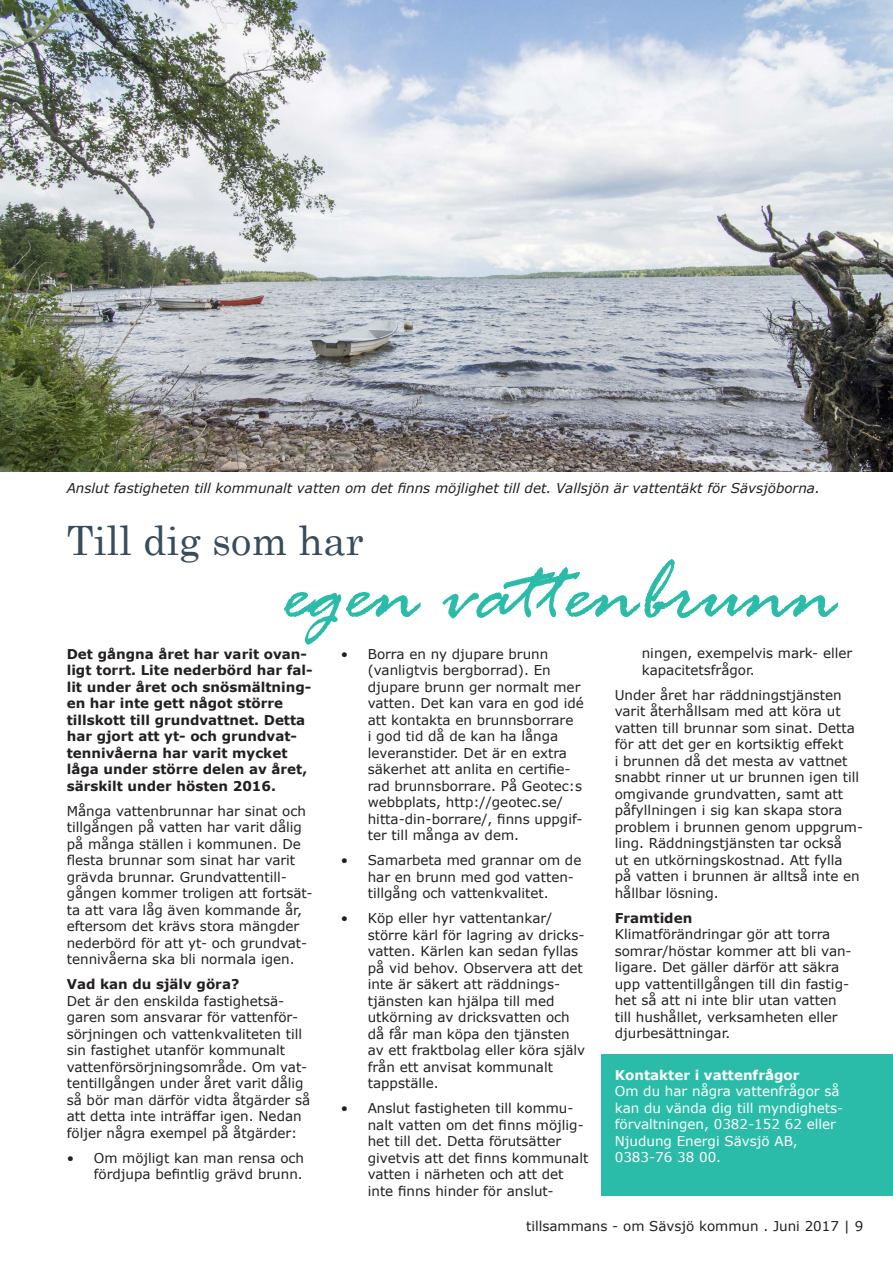
<style>
.page{position:relative;width:893px;height:1263px;background:#fff}
.page>*{position:absolute;margin:0;border:0;box-sizing:border-box;transform-origin:0 0}
.t1{font:italic 90px "Rage";color:#2abca9}
.t2{font:40.5px "Century Schoolbook";color:#394c5b}
.t3{font:13.5px/16.5px "Verdana";color:#231f20}
.t4{font:700 13.5px/16.5px "Verdana";color:#231f20}
.t5{font:13.5px/16.5px "Verdana";color:#fff}
.t6{font:italic 13.5px "Verdana";color:#231f20}
.t7{font:700 13.5px "Verdana";color:#fff}
</style>
<div class="page">
<div style="left:602px;top:1054px;width:291px;height:142px;background:#2abca9"></div>
<img style="left:0;top:0;width:893px;height:471px">
<p class="t6" style="left:67px;top:479px;width:755px">Anslut fastigheten till kommunalt vatten om det finns möjlighet till det. Vallsjön är vattentäkt för Sävsjöborna.</p>
<h2 class="t2" style="left:67px;top:506px;width:299px">Till dig som har</h2>
<h1 class="t1" style="left:283px;top:545px;width:556px">egen vattenbrunn</h1>
<p class="t4" style="left:67px;top:645px;width:247px">Det gångna året har varit ovan&shy;ligt torrt. Lite nederbörd har fal&shy;lit under året och snösmältning&shy;en har inte gett något större tillskott till grundvattnet. Detta har gjort att yt- och grundvat&shy;tennivåerna har varit mycket låga under större delen av året, särskilt under hösten 2016.</p>
<p class="t3" style="left:67px;top:802px;width:247px">Många vattenbrunnar har sinat och tillgången på vatten har varit dålig på många ställen i kommunen. De flesta brunnar som sinat har varit grävda brunnar. Grundvattentill&shy;gången kommer troligen att fortsät&shy;ta att vara låg även kommande år, eftersom det krävs stora mängder nederbörd för att yt- och grundvat&shy;tennivåerna ska bli normala igen.</p>
<p class="t4" style="left:67px;top:976px;width:174px">Vad kan du själv göra?</p>
<p class="t3" style="left:67px;top:992px;width:245px">Det är den enskilda fastighetsä&shy;garen som ansvarar för vattenför&shy;sörjningen och vattenkvaliteten till sin fastighet utanför kommunalt vattenförsörjningsområde. Om vat&shy;tentillgången under året varit dålig så bör man därför vidta åtgärder så att detta inte inträffar igen. Nedan följer några exempel på åtgärder:</p>
<p class="t3" style="left:67px;top:1149px;width:239px;text-align:right">• Om möjligt kan man rensa och fördjupa befintlig grävd brunn.</p>
<p class="t3" style="left:642px;top:645px;width:212px">ningen, exempelvis mark- eller kapacitetsfrågor.</p>
<p class="t3" style="left:615px;top:687px;width:250px">Under året har räddningstjänsten varit återhållsam med att köra ut vatten till brunnar som sinat. Detta för att det ger en kortsiktig effekt<br>i brunnen då det mesta av vattnet snabbt rinner ut ur brunnen igen till omgivande grundvatten, samt att påfyllningen i sig kan skapa stora problem i brunnen genom uppgrum&shy;ling. Räddningstjänsten tar också<br>ut en utkörningskostnad. Att fylla<br>på vatten i brunnen är alltså inte en hållbar lösning.</p>
<p class="t4" style="left:615px;top:909px;width:79px">Framtiden</p>
<p class="t3" style="left:615px;top:926px;width:239px">Klimatförändringar gör att torra somrar/höstar kommer att bli van&shy;ligare. Det gäller därför att säkra upp vattentillgången till din fastig&shy;het så att ni inte blir utan vatten till hushållet, verksamheten eller djurbesättningar.</p>
<p class="t7" style="left:615px;top:1065px;width:186px">Kontakter i vattenfrågor</p>
<p class="t5" style="left:615px;top:1083px;width:230px">Om du har några vattenfrågor så kan du vända dig till myndighets&shy;förvaltningen, 0382-152 62 eller<br>Njudung Energi Sävsjö AB,<br>0383-76 38 00.</p>
<p class="t3" style="left:368px;top:645px;width:218px;text-indent:-27px">• Borra en ny djupare brunn (vanligtvis bergborrad). En djupare brunn ger normalt mer vatten. Det kan vara en god idé att kontakta en brunnsborrare<br>i god tid då de kan ha långa leveranstider. Det är en extra säkerhet att anlita en certifie&shy;rad brunnsborrare. På Geotec:s webbplats, http://geotec.se/ hitta-din-borrare/, finns uppgif&shy;ter till många av dem.</p>
<p class="t3" style="left:368px;top:852px;width:215px;text-indent:-27px">• Samarbeta med grannar om de har en brunn med god vatten&shy;tillgång och vattenkvalitet.</p>
<p class="t3" style="left:368px;top:910px;width:219px;text-indent:-27px">• Köp eller hyr vattentankar/ större kärl för lagring av dricks&shy;vatten. Kärlen kan sedan fyllas på vid behov. Observera att det inte är säkert att räddnings&shy;tjänsten kan hjälpa till med utkörning av dricksvatten och då får man köpa den tjänsten av ett fraktbolag eller köra själv från ett anvisat kommunalt tappställe.</p>
<p class="t3" style="left:368px;top:1100px;width:222px;text-indent:-27px">• Anslut fastigheten till kommu&shy;nalt vatten om det finns möjlig&shy;het till det. Detta förutsätter givetvis att det finns kommunalt vatten i närheten och att det inte finns hinder för anslut-</p>
<p class="t3" style="left:526px;top:1217px;width:339px">tillsammans - om Sävsjö kommun . Juni 2017 | 9</p>
</div>
